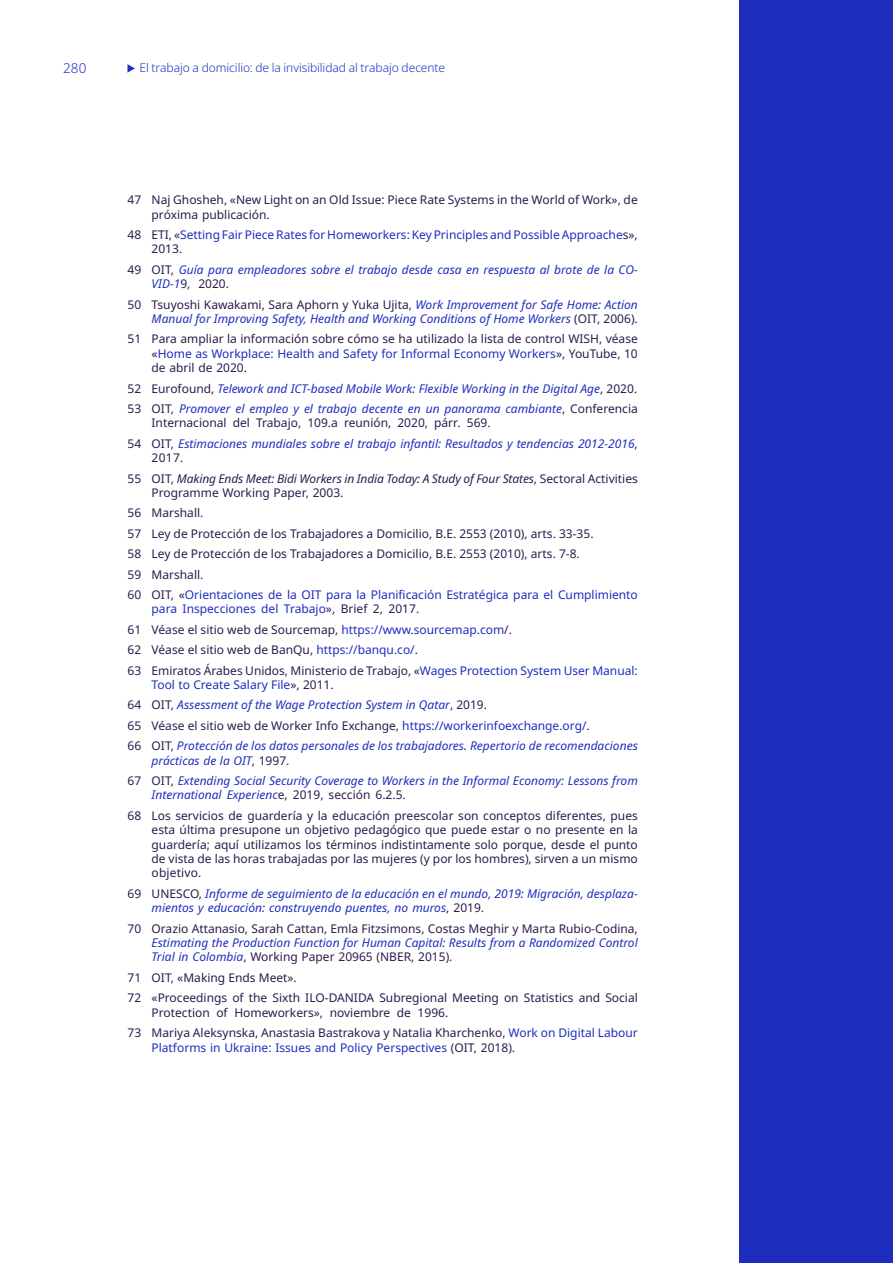
<style>
.page{position:relative;width:893px;height:1263px;background:#fff}
.page>*{position:absolute;margin:0;border:0;box-sizing:border-box;transform-origin:0 0}
.Page_number{font:300 13.5px "Noto Sans";color:#1e2dbe}
.Endnotes{font:12px/14.4px "Noto Sans";color:#2c1b4d}
.Endnotes-2{font:italic 12px/14.4px "Noto Sans";color:#1e2dbe}
.Endnotes-3{font:12px/14.4px "Noto Sans";color:#1e2dbe}
.Endnotes-4{font:italic 12px/14.4px "Noto Sans";letter-spacing:-.01em;color:#2c1b4d}
.t1{font:300 12px "Noto Sans";letter-spacing:-.005em;color:#1e2dbe}
.s1{color:#2c1b4d}
.s2{font-style:normal;color:#2c1b4d}
.s3{color:#1e2dbe}
.s4{font-style:italic;color:#1e2dbe}
.s5{font-style:normal}
</style>
<div class="page">
<div style="left:739px;top:0;width:154px;height:1263px;background:#1e2dbe"></div>
<p class="Page_number" style="left:63px;top:59px;width:25px">280</p>
<p class="t1" style="left:140px;top:60px;width:307px">El trabajo a domicilio: de la invisibilidad al trabajo decente</p>
<p class="Endnotes" style="left:152px;top:193px;width:488px;text-indent:-24px">47 Naj Ghosheh, «New Light on an Old Issue: Piece Rate Systems in the World of Work», de próxima publicación.</p>
<p class="Endnotes-3" style="left:152px;top:228px;width:488px;text-indent:-24px"><span class="s1">48 ETI, «</span>Setting Fair Piece Rates for Homeworkers: Key Principles and Possible Approache<span class="s1">s»,<br>2013.</span></p>
<p class="Endnotes-2" style="left:152px;top:262px;width:488px;text-indent:-24px"><span class="s2">49 OIT,</span> Guía para empleadores sobre el trabajo desde casa en respuesta al brote de la CO-<br>VID-1<span class="s2">9, 2020.</span></p>
<p class="Endnotes-2" style="left:128px;top:297px;width:512px;text-align:right"><span class="s2">50 Tsuyoshi Kawakami, Sara Aphorn y Yuka Ujita,</span> Work Improvement for Safe Home: Action<br>Manual for Improving Safety, Health and Working Conditions of Home Workers <span class="s2">(OIT, 2006).</span></p>
<p class="Endnotes" style="left:152px;top:332px;width:488px;text-align:justify;text-indent:-24px">51 Para ampliar la información sobre cómo se ha utilizado la lista de control WISH, véase «<span class="s3">Home as Workplace: Health and Safety for Informal Economy Workers</span>», YouTube, 10 de abril de 2020.</p>
<p class="Endnotes-2" style="left:128px;top:381px;width:511px"><span class="s2">52 Eurofound,</span> Telework and ICT-based Mobile Work: Flexible Working in the Digital Age<span class="s2">, 2020.</span></p>
<p class="Endnotes" style="left:152px;top:402px;width:488px;text-indent:-24px">53 OIT, <span class="s4">Promover el empleo y el trabajo decente en un panorama cambiante</span>, Conferencia<br>Internacional del Trabajo, 109.a reunión, 2020, párr. 569.</p>
<p class="Endnotes-2" style="left:152px;top:436px;width:488px;text-indent:-24px"><span class="s2">54 OIT,</span> Estimaciones mundiales sobre el trabajo infantil: Resultados y tendencias 2012-2016<span class="s2">,<br>2017.</span></p>
<p class="Endnotes-4" style="left:152px;top:471px;width:488px;text-indent:-24px"><span class="s5">55 OIT,</span> Making Ends Meet: Bidi Workers in India Today: A Study of Four States<span class="s5">, Sectoral Activities<br>Programme Working Paper, 2003.</span></p>
<p class="Endnotes" style="left:128px;top:506px;width:77px">56 Marshall.</p>
<p class="Endnotes" style="left:128px;top:526px;width:467px">57 Ley de Protección de los Trabajadores a Domicilio, B.E. 2553 (2010), arts. 33-35.</p>
<p class="Endnotes" style="left:128px;top:547px;width:454px">58 Ley de Protección de los Trabajadores a Domicilio, B.E. 2553 (2010), arts. 7-8.</p>
<p class="Endnotes" style="left:128px;top:567px;width:77px">59 Marshall.</p>
<p class="Endnotes-3" style="left:152px;top:588px;width:488px;text-indent:-24px"><span class="s1">60 OIT, «</span>Orientaciones de la OIT para la Planificación Estratégica para el Cumplimiento para Inspecciones del Trabajo<span class="s1">», Brief 2, 2017.</span></p>
<p class="Endnotes" style="left:128px;top:622px;width:386px">61 Véase el sitio web de Sourcemap, <span class="s3">https://www.sourcemap.com</span>/.</p>
<p class="Endnotes" style="left:128px;top:643px;width:292px">62 Véase el sitio web de BanQu, <span class="s3">https://banqu.co/</span>.</p>
<p class="Endnotes-3" style="left:152px;top:663px;width:488px;text-indent:-24px"><span class="s1">63 Emiratos Árabes Unidos, Ministerio de Trabajo, «</span>Wages Protection System User Manual:<br>Tool to Create Salary File<span class="s1">», 2011.</span></p>
<p class="Endnotes-2" style="left:128px;top:698px;width:361px"><span class="s2">64 OIT,</span> Assessment of the Wage Protection System in Qatar<span class="s2">, 2019.</span></p>
<p class="Endnotes" style="left:128px;top:718px;width:464px">65 Véase el sitio web de Worker Info Exchange, <span class="s3">https://workerinfoexchange.org/</span>.</p>
<p class="Endnotes-2" style="left:152px;top:739px;width:488px;text-indent:-24px"><span class="s2">66 OIT,</span> Protección de los datos personales de los trabajadores. Repertorio de recomendaciones prácticas de la OIT<span class="s2">, 1997.</span></p>
<p class="Endnotes-2" style="left:152px;top:774px;width:488px;text-indent:-24px"><span class="s2">67 OIT,</span> Extending Social Security Coverage to Workers in the Informal Economy: Lessons from<br>International Experienc<span class="s2">e, 2019, sección 6.2.5.</span></p>
<p class="Endnotes" style="left:152px;top:808px;width:488px;text-align:justify;text-indent:-24px">68 Los servicios de guardería y la educación preescolar son conceptos diferentes, pues esta última presupone un objetivo pedagógico que puede estar o no presente en la guardería; aquí utilizamos los términos indistintamente solo porque, desde el punto de vista de las horas trabajadas por las mujeres (y por los hombres), sirven a un mismo objetivo.</p>
<p class="Endnotes-2" style="left:152px;top:886px;width:488px;text-indent:-24px"><span class="s2">69 UNESCO,</span> Informe de seguimiento de la educación en el mundo, 2019: Migración, desplaza&shy;mientos y educación: construyendo puentes, no muros<span class="s2">, 2019.</span></p>
<p class="Endnotes" style="left:152px;top:921px;width:488px;text-align:justify;text-indent:-24px">70 Orazio Attanasio, Sarah Cattan, Emla Fitzsimons, Costas Meghir y Marta Rubio-Codina, <span class="s4">Estimating the Production Function for Human Capital: Results from a Randomized Control Trial in Colombia</span>, Working Paper 20965 (NBER, 2015).</p>
<p class="Endnotes" style="left:128px;top:970px;width:171px">71 OIT, «Making Ends Meet».</p>
<p class="Endnotes" style="left:152px;top:991px;width:488px;text-indent:-24px">72 «Proceedings of the Sixth ILO-DANIDA Subregional Meeting on Statistics and Social<br>Protection of Homeworkers», noviembre de 1996.</p>
<p class="Endnotes" style="left:152px;top:1026px;width:488px;text-indent:-24px">73 Mariya Aleksynska, Anastasia Bastrakova y Natalia Kharchenko, <span class="s3">Work on Digital Labour<br>Platforms in Ukraine: Issues and Policy Perspectives</span> (OIT, 2018).</p>
</div>
